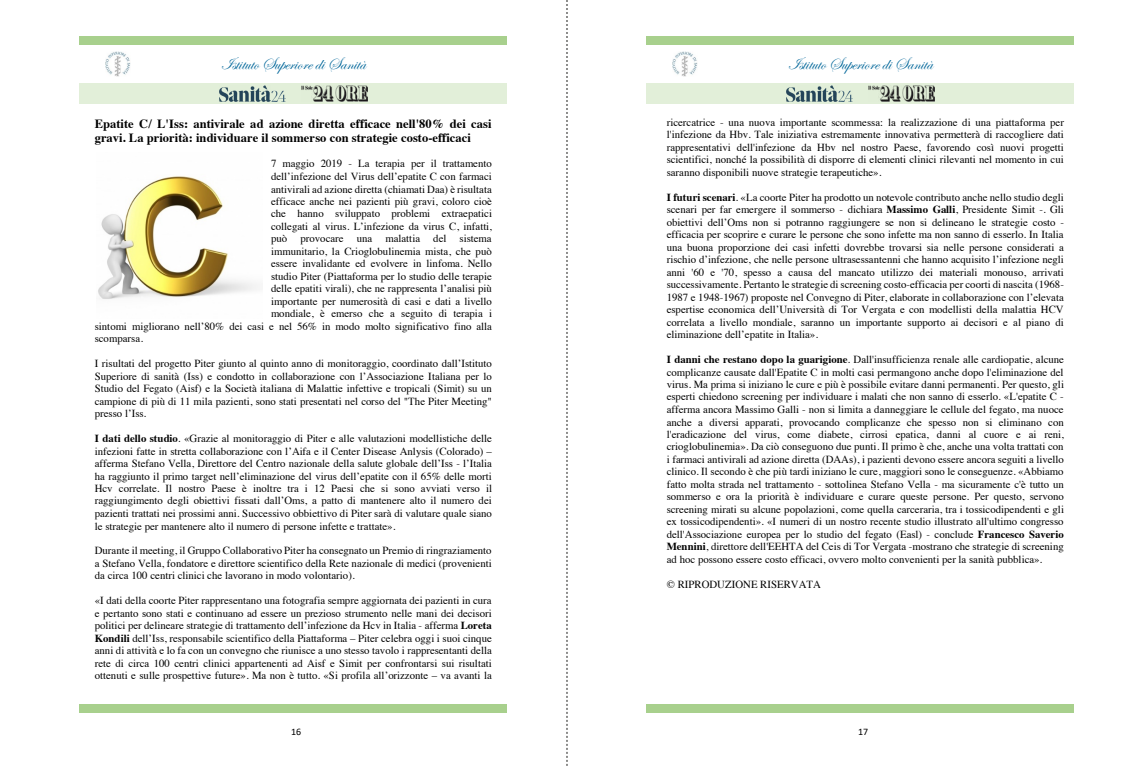
<style>
.page{position:relative;width:1134px;height:766px;background:#fff}
.page>*{position:absolute;margin:0;border:0;box-sizing:border-box;transform-origin:0 0}
.t1{font:17.9px "Edwardian Script ITC";color:#069}
.t2{font:700 12.5px/14.5px "Times";color:#000}
.t3{font:10.8px/12.5px "Times";color:#000;text-align:justify}
.t4{font:9.9px "Calibri";color:#000}
.s1{font-weight:700}
</style>
<div class="page">
<div style="left:80px;top:36px;width:427px;height:9px;background:#a8d08d"></div>
<div style="left:80px;top:83px;width:427px;height:21px;background:#e2efd9"></div>
<div style="left:80px;top:703px;width:427px;height:9px;background:#a8d08d"></div>
<img style="left:105px;top:51px;width:25px;height:26px">
<img style="left:220px;top:86px;width:65px;height:15px">
<img style="left:302px;top:86px;width:65px;height:15px">
<img style="left:98px;top:176px;width:160px;height:123px">
<div style="left:647px;top:36px;width:427px;height:9px;background:#a8d08d"></div>
<div style="left:647px;top:83px;width:427px;height:21px;background:#e2efd9"></div>
<div style="left:647px;top:703px;width:427px;height:9px;background:#a8d08d"></div>
<img style="left:672px;top:51px;width:25px;height:26px">
<img style="left:787px;top:86px;width:65px;height:15px">
<img style="left:869px;top:86px;width:65px;height:15px">
<svg style="left:567px;top:0;width:1px;height:765px"></svg>
<h1 class="t1" style="left:221px;top:54px;width:146px">Istituto Superiore di Sanità</h1>
<h1 class="t1" style="left:788px;top:54px;width:146px">Istituto Superiore di Sanità</h1>
<p class="t2" style="left:95px;top:115px;width:398px">Epatite C/ L'Iss: antivirale ad azione diretta efficace nell'80% dei casi gravi. La priorità: individuare il sommerso con strategie costo-efficaci</p>
<p class="t3" style="left:271px;top:156px;width:222px">7 maggio 2019 - La terapia per il trattamento</p>
<p class="t3" style="left:271px;top:169px;width:222px">dell’infezione del Virus dell’epatite C con farmaci</p>
<p class="t3" style="left:271px;top:182px;width:222px">antivirali ad azione diretta (chiamati Daa) è risultata</p>
<p class="t3" style="left:271px;top:194px;width:223px">efficace anche nei pazienti più gravi, coloro cioè</p>
<p class="t3" style="left:271px;top:206px;width:222px">che hanno sviluppato problemi extraepatici</p>
<p class="t3" style="left:271px;top:219px;width:222px">collegati al virus. L’infezione da virus C, infatti,</p>
<p class="t3" style="left:271px;top:231px;width:222px">può provocare una malattia del sistema</p>
<p class="t3" style="left:271px;top:244px;width:222px">immunitario, la Crioglobulinemia mista, che può</p>
<p class="t3" style="left:271px;top:256px;width:222px">essere invalidante ed evolvere in linfoma. Nello</p>
<p class="t3" style="left:271px;top:269px;width:222px">studio Piter (Piattaforma per lo studio delle terapie</p>
<p class="t3" style="left:271px;top:281px;width:222px">delle epatiti virali), che ne rappresenta l’analisi più</p>
<p class="t3" style="left:271px;top:294px;width:222px">importante per numerosità di casi e dati a livello</p>
<p class="t3" style="left:271px;top:306px;width:222px">mondiale, è emerso che a seguito di terapia i</p>
<p class="t3" style="left:95px;top:319px;width:399px">sintomi migliorano nell’80% dei casi e nel 56% in modo molto significativo fino alla</p>
<p class="t3" style="left:95px;top:331px;width:50px">scomparsa.</p>
<p class="t3" style="left:95px;top:356px;width:399px">I risultati del progetto Piter giunto al quinto anno di monitoraggio, coordinato dall’Istituto Superiore di sanità (Iss) e condotto in collaborazione con l’Associazione Italiana per lo Studio del Fegato (Aisf) e la Società italiana di Malattie infettive e tropicali (Simit) su un campione di più di 11 mila pazienti, sono stati presentati nel corso del "The Piter Meeting" presso l’Iss.</p>
<p class="t3" style="left:95px;top:431px;width:399px"><span class="s1">I dati dello studio</span>. «Grazie al monitoraggio di Piter e alle valutazioni modellistiche delle infezioni fatte in stretta collaborazione con l’Aifa e il Center Disease Anlysis (Colorado) – afferma Stefano Vella, Direttore del Centro nazionale della salute globale dell’Iss - l’Italia ha raggiunto il primo target nell’eliminazione del virus dell’epatite con il 65% delle morti Hcv correlate. Il nostro Paese è inoltre tra i 12 Paesi che si sono avviati verso il raggiungimento degli obiettivi fissati dall’Oms, a patto di mantenere alto il numero dei pazienti trattati nei prossimi anni. Successivo obbiettivo di Piter sarà di valutare quale siano le strategie per mantenere alto il numero di persone infette e trattate».</p>
<p class="t3" style="left:95px;top:543px;width:398px">Durante il meeting, il Gruppo Collaborativo Piter ha consegnato un Premio di ringraziamento a Stefano Vella, fondatore e direttore scientifico della Rete nazionale di medici (provenienti da circa 100 centri clinici che lavorano in modo volontario).</p>
<p class="t3" style="left:95px;top:593px;width:399px">«I dati della coorte Piter rappresentano una fotografia sempre aggiornata dei pazienti in cura e pertanto sono stati e continuano ad essere un prezioso strumento nelle mani dei decisori politici per delineare strategie di trattamento dell’infezione da Hcv in Italia - afferma <span class="s1">Loreta Kondili</span> dell’Iss, responsabile scientifico della Piattaforma – Piter celebra oggi i suoi cinque anni di attività e lo fa con un convegno che riunisce a uno stesso tavolo i rappresentanti della rete di circa 100 centri clinici appartenenti ad Aisf e Simit per confrontarsi sui risultati ottenuti e sulle prospettive future». Ma non è tutto. «Si profila all’orizzonte – va avanti la</p>
<p class="t3" style="left:667px;top:115px;width:399px">ricercatrice - una nuova importante scommessa: la realizzazione di una piattaforma per l'infezione da Hbv. Tale iniziativa estremamente innovativa permetterà di raccogliere dati rappresentativi dell'infezione da Hbv nel nostro Paese, favorendo così nuovi progetti scientifici, nonché la possibilità di disporre di elementi clinici rilevanti nel momento in cui saranno disponibili nuove strategie terapeutiche».</p>
<p class="t3" style="left:667px;top:190px;width:399px"><span class="s1">I futuri scenari</span>. «La coorte Piter ha prodotto un notevole contributo anche nello studio degli scenari per far emergere il sommerso - dichiara <span class="s1">Massimo Galli</span>, Presidente Simit -. Gli obiettivi dell’Oms non si potranno raggiungere se non si delineano le strategie costo - efficacia per scoprire e curare le persone che sono infette ma non sanno di esserlo. In Italia una buona proporzione dei casi infetti dovrebbe trovarsi sia nelle persone considerati a rischio d’infezione, che nelle persone ultrasessantenni che hanno acquisito l’infezione negli anni '60 e '70, spesso a causa del mancato utilizzo dei materiali monouso, arrivati successivamente. Pertanto le strategie di screening costo-efficacia per coorti di nascita (1968- 1987 e 1948-1967) proposte nel Convegno di Piter, elaborate in collaborazione con l’elevata espertise economica dell’Università di Tor Vergata e con modellisti della malattia HCV correlata a livello mondiale, saranno un importante supporto ai decisori e al piano di eliminazione dell’epatite in Italia».</p>
<p class="t3" style="left:667px;top:352px;width:399px"><span class="s1">I danni che restano dopo la guarigione</span>. Dall'insufficienza renale alle cardiopatie, alcune complicanze causate dall'Epatite C in molti casi permangono anche dopo l'eliminazione del virus. Ma prima si iniziano le cure e più è possibile evitare danni permanenti. Per questo, gli esperti chiedono screening per individuare i malati che non sanno di esserlo. «L'epatite C - afferma ancora Massimo Galli - non si limita a danneggiare le cellule del fegato, ma nuoce anche a diversi apparati, provocando complicanze che spesso non si eliminano con l'eradicazione del virus, come diabete, cirrosi epatica, danni al cuore e ai reni, crioglobulinemia». Da ciò conseguono due punti. Il primo è che, anche una volta trattati con i farmaci antivirali ad azione diretta (DAAs), i pazienti devono essere ancora seguiti a livello clinico. Il secondo è che più tardi iniziano le cure, maggiori sono le conseguenze. «Abbiamo fatto molta strada nel trattamento - sottolinea Stefano Vella - ma sicuramente c'è tutto un sommerso e ora la priorità è individuare e curare queste persone. Per questo, servono screening mirati su alcune popolazioni, come quella carceraria, tra i tossicodipendenti e gli ex tossicodipendenti». «I numeri di un nostro recente studio illustrato all'ultimo congresso dell'Associazione europea per lo studio del fegato (Easl) - conclude <span class="s1">Francesco Saverio Mennini</span>, direttore dell'EEHTA del Ceis di Tor Vergata -mostrano che strategie di screening ad hoc possono essere costo efficaci, ovvero molto convenienti per la sanità pubblica».</p>
<p class="t3" style="left:667px;top:576px;width:156px">© RIPRODUZIONE RISERVATA</p>
<p class="t4" style="left:291px;top:724px;width:12px">16</p>
<p class="t4" style="left:858px;top:724px;width:12px">17</p>
</div>
